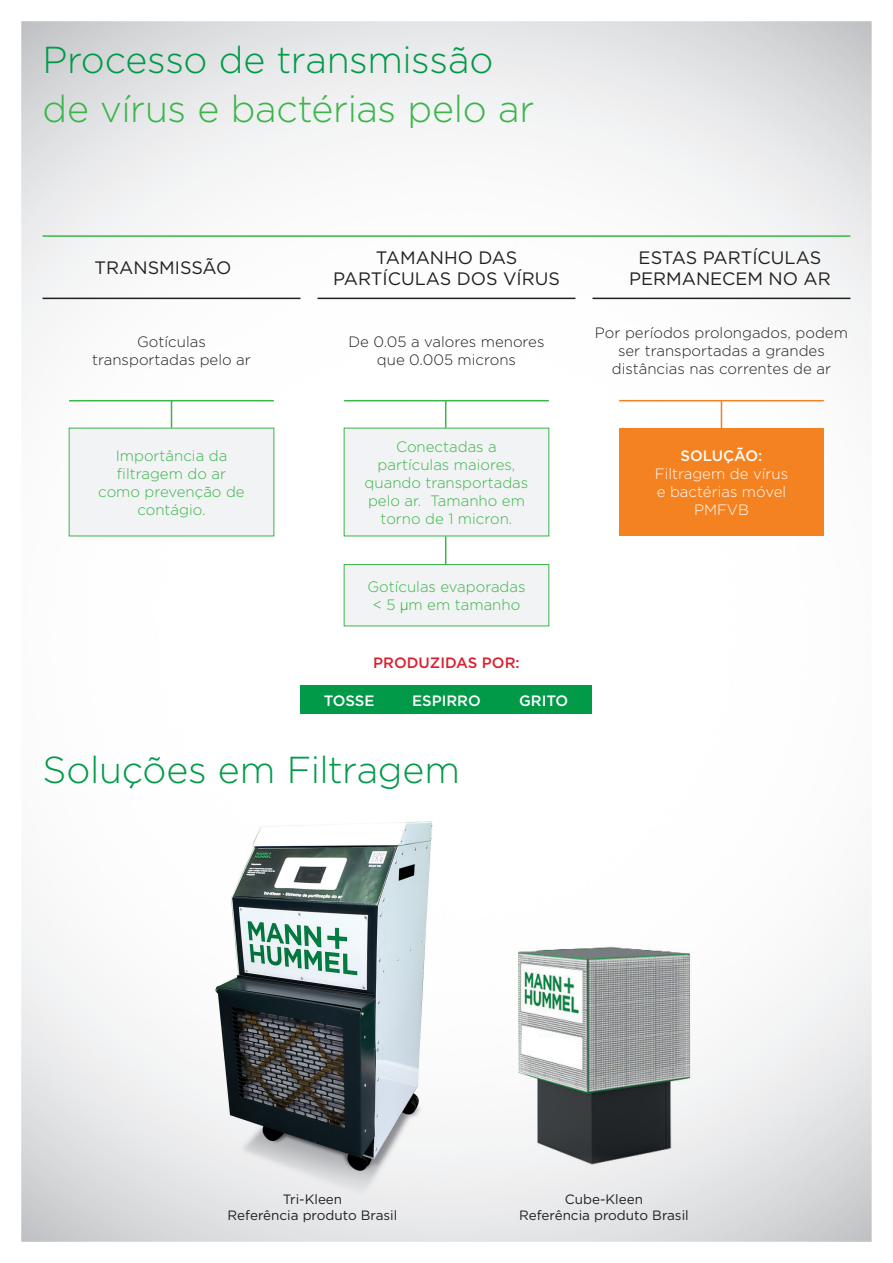
<style>
.page{position:relative;width:893px;height:1263px;background:#fff}
.page>*{position:absolute;margin:0;border:0;box-sizing:border-box;transform-origin:0 0}
.t1{font:300 37.5px "Gotham";letter-spacing:-.01em;color:#009a49}
.t2{font:300 37.5px "Gotham";letter-spacing:-.005em;color:#3ab54a}
.t3{font:18px/21.6px "Gotham";color:#231f20;text-align:center}
.t4{font:300 15px/18px "Gotham";color:#3ab54a;text-align:center}
.t5{font:300 15px/18px "Gotham";color:#231f20;text-align:center}
.t6{font:300 15px/18px "Gotham";color:#fff;text-align:center}
.t7{font:500 15px "Gotham";color:#fff}
.t8{font:500 15px "Gotham";color:#da2031}
.t9{font:13.5px/16.2px "Gotham";color:#231f20;text-align:center}
.s1{font-family:"Helvetica"}
</style>
<div class="page">
<img style="left:21px;top:21px;width:851px;height:1221px">
<div style="left:344px;top:428px;width:205px;height:108px;background:#f2f3f4"></div>
<div style="left:344px;top:564px;width:205px;height:62px;background:#f2f3f4;border:1px solid #3ab54a"></div>
<div style="left:69px;top:428px;width:205px;height:108px;background:#f2f3f4"></div>
<div style="left:619px;top:428px;width:205px;height:108px;background:#f58220"></div>
<div style="left:300px;top:685px;width:292px;height:28px;background:#009a49"></div>
<hr style="left:43px;top:235px;width:807px;height:2px;background:#3ab54a">
<hr style="left:43px;top:298px;width:257px;height:1px;background:#231f20">
<hr style="left:317px;top:298px;width:258px;height:1px;background:#231f20">
<hr style="left:592px;top:298px;width:258px;height:1px;background:#231f20">
<svg style="left:445px;top:536px;width:1px;height:28px"></svg>
<svg style="left:445px;top:401px;width:1px;height:27px"></svg>
<svg style="left:721px;top:401px;width:1px;height:27px"></svg>
<hr style="left:619px;top:400px;width:205px;height:1px;background:#f58220">
<hr style="left:344px;top:400px;width:205px;height:1px;background:#3ab54a">
<hr style="left:69px;top:400px;width:205px;height:1px;background:#3ab54a">
<svg style="left:171px;top:401px;width:1px;height:27px"></svg>
<img style="left:494px;top:929px;width:220px;height:249px">
<img style="left:179px;top:793px;width:267px;height:428px">
<h1 class="t1" style="left:43px;top:36px;width:452px">Processo de transmissão</h1>
<h1 class="t2" style="left:43px;top:85px;width:493px">de vírus e bactérias pelo ar</h1>
<p class="t3" style="left:95px;top:257px;width:138px">TRANSMISSÃO</p>
<p class="t3" style="left:333px;top:246px;width:228px">TAMANHO DAS<br>PARTÍCULAS DOS VÍRUS</p>
<p class="t3" style="left:629px;top:246px;width:203px">ESTAS PARTÍCULAS<br>PERMANECEM NO AR</p>
<p class="t5" style="left:92px;top:332px;width:160px">Gotículas transportadas pelo ar</p>
<p class="t5" style="left:348px;top:332px;width:197px">De 0.05 a valores menores que 0.005 microns</p>
<p class="t5" style="left:595px;top:323px;width:254px">Por períodos prolongados, podem ser transportadas a grandes distâncias nas correntes de ar</p>
<p class="t4" style="left:365px;top:437px;width:165px">Conectadas a partículas maiores, quando transportadas pelo ar. Tamanho em torno de 1 micron.</p>
<p class="t4" style="left:98px;top:446px;width:148px">Importância da filtragem do ar como prevenção de contágio.</p>
<p class="t7" style="left:680px;top:446px;width:83px">SOLUÇÃO:</p>
<p class="t6" style="left:655px;top:464px;width:135px">Filtragem de vírus e bactérias móvel<br>PMFVB</p>
<p class="t4" style="left:367px;top:577px;width:160px">Gotículas evaporadas &lt; 5 <span class="s1">µ</span>m em tamanho</p>
<p class="t8" style="left:373px;top:653px;width:148px">PRODUZIDAS POR:</p>
<p class="t7" style="left:324px;top:691px;width:52px">TOSSE</p>
<p class="t7" style="left:412px;top:691px;width:70px">ESPIRRO</p>
<p class="t7" style="left:519px;top:691px;width:51px">GRITO</p>
<h1 class="t1" style="left:43px;top:746px;width:419px">Soluções em Filtragem</h1>
<p class="t9" style="left:228px;top:1191px;width:171px">Tri-Kleen<br>Referência produto Brasil</p>
<p class="t9" style="left:519px;top:1191px;width:171px">Cube-Kleen<br>Referência produto Brasil</p>
</div>
